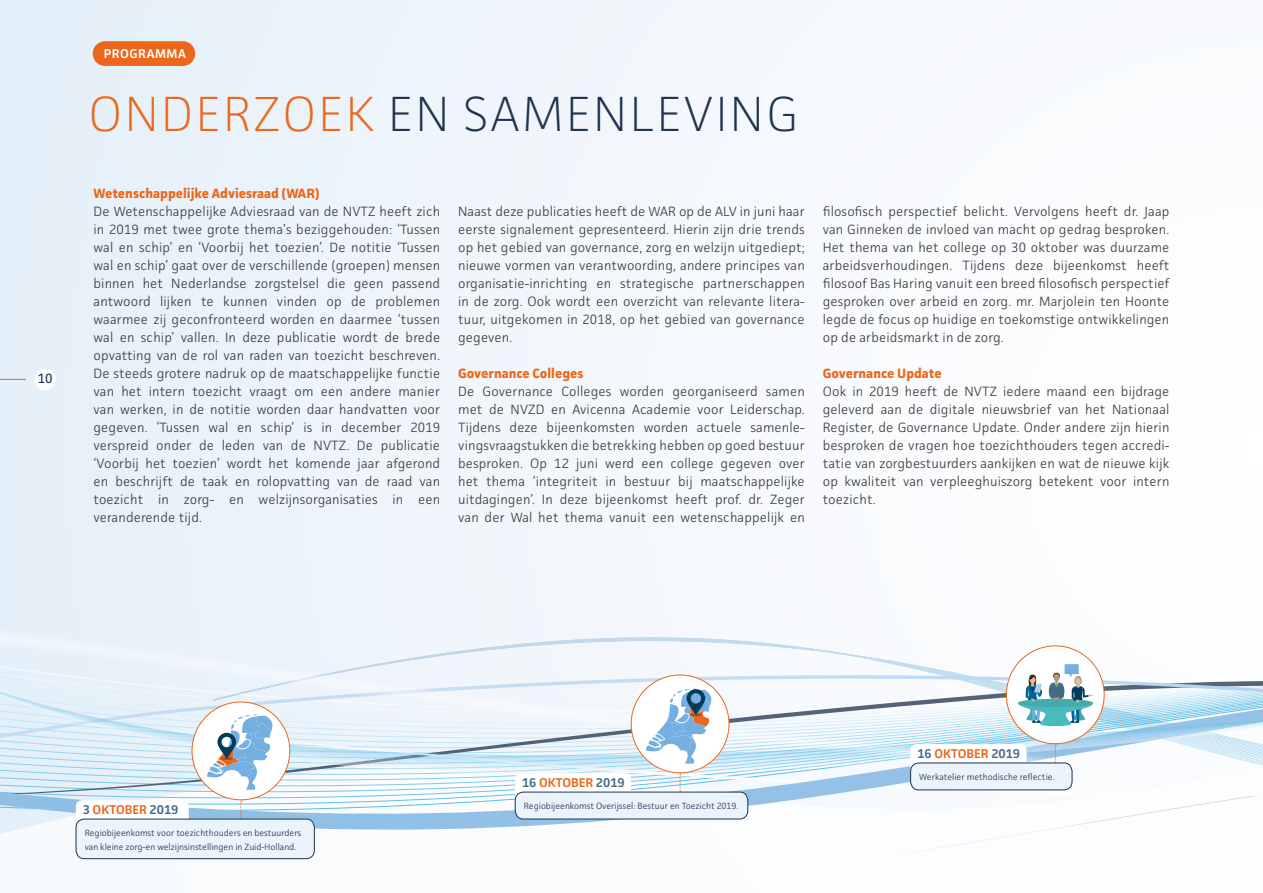
<style>
.page{position:relative;width:1263px;height:893px;background:#fff}
.page>*{position:absolute;margin:0;border:0;box-sizing:border-box;transform-origin:0 0}
.t1{font:200 49.5px "Facit";letter-spacing:.05em;color:#203350}
.t2{font:300 13.5px/18px "Facit";letter-spacing:.01em;color:#3c3c3b;text-align:justify}
.t3{font:700 13.5px "Facit";color:#ec671a}
.t4{font:13.5px "Facit";color:#203350}
.t5{font:600 12.75px "Facit";color:#ec671a}
.t6{font:600 12.75px "Facit";letter-spacing:.045em;color:#fff}
.t7{font:300 9px/13.5px "Facit";color:#203350}
.s1{color:#ec671a}
.s2{color:#456a84}
</style>
<div class="page">
<div style="left:0;top:0;width:1263px;height:893px;background:linear-gradient(to right,#e6f0f9,#fefeff)"></div>
<div style="left:34px;top:369px;width:22px;height:21px;background:#fff;border-radius:50%"></div>
<svg style="left:0;top:379px;width:26px;height:1px"></svg>
<svg style="left:0;top:855px;width:418px;height:38px"></svg>
<svg style="left:0;top:490px;width:1263px;height:20px;fill:#f4f8fc"></svg>
<svg style="left:0;top:510px;width:1263px;height:25px"></svg>
<img style="left:418px;top:829px;width:845px;height:64px">
<img style="left:0;top:535px;width:1263px;height:294px">
<svg style="left:680px;top:774px;width:1px;height:18px"></svg>
<svg style="left:515px;top:773px;width:129px;height:25px"></svg>
<div style="left:515px;top:792px;width:233px;height:27px;background:#ebf3fb;border-radius:8px"></div>
<div style="left:515px;top:792px;width:233px;height:27px;border:1px solid #203350;border-radius:8px"></div>
<div style="left:631px;top:675px;width:98px;height:98px;background:#fff;border-radius:50%"></div>
<svg style="left:1055px;top:745px;width:1px;height:18px"></svg>
<svg style="left:910px;top:744px;width:130px;height:25px"></svg>
<div style="left:910px;top:763px;width:162px;height:27px;background:#ebf3fb;border-radius:8px"></div>
<div style="left:910px;top:763px;width:162px;height:27px;border:1px solid #203350;border-radius:8px"></div>
<div style="left:1006px;top:646px;width:98px;height:98px;background:#fff;border-radius:50%"></div>
<div style="left:93px;top:41px;width:102px;height:25px;background:#ec671a;border-radius:12px"></div>
<svg style="left:646px;top:688px;width:66px;height:76px"></svg>
<svg style="left:241px;top:801px;width:1px;height:18px"></svg>
<svg style="left:76px;top:800px;width:126px;height:25px"></svg>
<div style="left:76px;top:819px;width:238px;height:40px;background:#ebf3fb;border-radius:8px"></div>
<div style="left:76px;top:819px;width:239px;height:40px;border:1px solid #203350;border-radius:8px"></div>
<div style="left:192px;top:702px;width:98px;height:98px;background:#fff;border-radius:50%"></div>
<svg style="left:207px;top:714px;width:66px;height:76px"></svg>
<svg style="left:1018px;top:664px;width:75px;height:62px"></svg>
<p class="t4" style="left:38px;top:370px;width:16px">10</p>
<p class="t6" style="left:104px;top:46px;width:84px">PROGRAMMA</p>
<h1 class="t1" style="left:89px;top:83px;width:711px"><span class="s1">ONDERZOEK</span> EN SAMENLEVING</h1>
<p class="t3" style="left:94px;top:185px;width:228px">Wetenschappelijke Adviesraad (WAR)</p>
<p class="t2" style="left:94px;top:202px;width:348px">De Wetenschappelijke Adviesraad van de NVTZ heeft zich in 2019 met twee grote thema’s beziggehouden: ‘Tussen wal en schip’ en ‘Voorbij het toezien’. De notitie ‘Tussen wal en schip’ gaat over de verschillende (groepen) mensen binnen het Nederlandse zorgstelsel die geen passend antwoord lijken te kunnen vinden op de problemen waarmee zij geconfronteerd worden en daarmee ‘tussen wal en schip’ vallen. In deze publicatie wordt de brede opvatting van de rol van raden van toezicht beschreven.<br>De steeds grotere nadruk op de maatschappelijke functie van het intern toezicht vraagt om een andere manier van werken, in de notitie worden daar handvatten voor gegeven. ‘Tussen wal en schip’ is in december 2019 verspreid onder de leden van de NVTZ. De publicatie ‘Voorbij het toezien’ wordt het komende jaar afgerond en beschrijft de taak en rolopvatting van de raad van toezicht in zorg- en welzijnsorganisaties in een veranderende tijd.</p>
<p class="t2" style="left:823px;top:202px;width:348px">filosofisch perspectief belicht. Vervolgens heeft dr. Jaap van Ginneken de invloed van macht op gedrag besproken.<br>Het thema van het college op 30 oktober was duurzame arbeidsverhoudingen. Tijdens deze bijeenkomst heeft filosoof Bas Haring vanuit een breed filosofisch perspectief gesproken over arbeid en zorg. mr. Marjolein ten Hoonte legde de focus op huidige en toekomstige ontwikkelingen op de arbeidsmarkt in de zorg.</p>
<p class="t2" style="left:458px;top:202px;width:348px">Naast deze publicaties heeft de WAR op de ALV in juni haar eerste signalement gepresenteerd. Hierin zijn drie trends op het gebied van governance, zorg en welzijn uitgediept; nieuwe vormen van verantwoording, andere principes van organisatie-inrichting en strategische partnerschappen in de zorg. Ook wordt een overzicht van relevante litera&shy;tuur, uitgekomen in 2018, op het gebied van governance gegeven.</p>
<p class="t3" style="left:458px;top:365px;width:127px">Governance Colleges</p>
<p class="t2" style="left:458px;top:382px;width:348px">De Governance Colleges worden georganiseerd samen met de NVZD en Avicenna Academie voor Leiderschap.<br>Tijdens deze bijeenkomsten worden actuele samenle&shy;vingsvraagstukken die betrekking hebben op goed bestuur besproken. Op 12 juni werd een college gegeven over het thema ‘integriteit in bestuur bij maatschappelijke uitdagingen’. In deze bijeenkomst heeft prof. dr. Zeger van der Wal het thema vanuit een wetenschappelijk en</p>
<p class="t3" style="left:823px;top:365px;width:121px">Governance Update</p>
<p class="t2" style="left:823px;top:382px;width:348px">Ook in 2019 heeft de NVTZ iedere maand een bijdrage geleverd aan de digitale nieuwsbrief van het Nationaal Register, de Governance Update. Onder andere zijn hierin besproken de vragen hoe toezichthouders tegen accredi&shy;tatie van zorgbestuurders aankijken en wat de nieuwe kijk op kwaliteit van verpleeghuiszorg betekent voor intern toezicht.</p>
<p class="t5" style="left:83px;top:802px;width:97px"><span class="s2">3</span> OKTOBER <span class="s2">2019</span></p>
<p class="t7" style="left:85px;top:826px;width:218px">Regiobijeenkomst voor toezichthouders en bestuurders van kleine zorg-en welzijnsinstellingen in Zuid-Holland.</p>
<p class="t5" style="left:522px;top:775px;width:104px"><span class="s2">16</span> OKTOBER <span class="s2">2019</span></p>
<p class="t7" style="left:524px;top:799px;width:216px">Regiobijeenkomst Overijssel: Bestuur en Toezicht 2019.</p>
<p class="t5" style="left:917px;top:746px;width:104px"><span class="s2">16</span> OKTOBER <span class="s2">2019</span></p>
<p class="t7" style="left:919px;top:770px;width:137px">Werkatelier methodische reflectie.</p>
</div>
